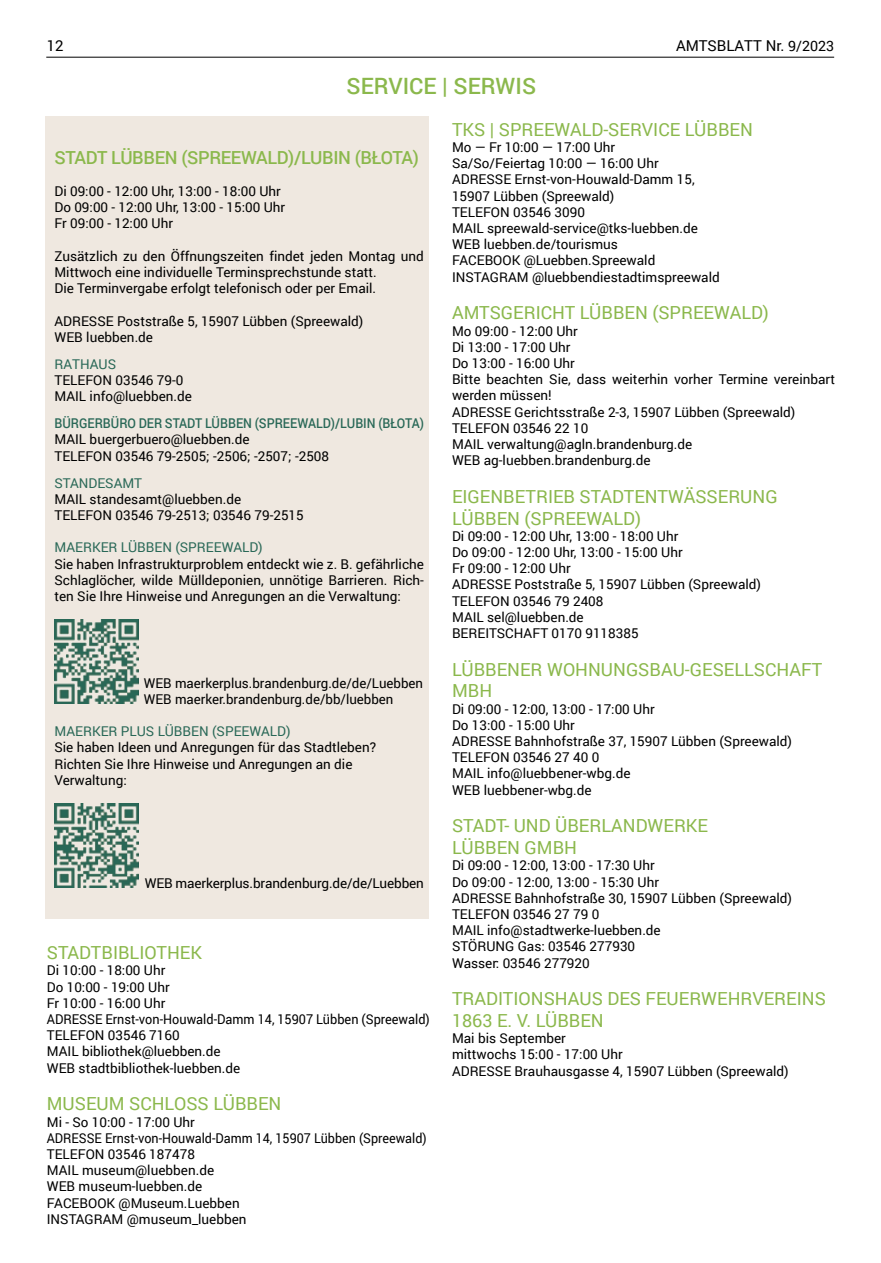
<style>
.page{position:relative;width:881px;height:1263px;background:#fff}
.page>*{position:absolute;margin:0;border:0;box-sizing:border-box;transform-origin:0 0}
.t1{font:500 22.5px "Roboto";color:#8bb84c}
.t2{font:18px/21.6px "Roboto";color:#8bb84c}
.t3{font:500 18px "Roboto";letter-spacing:-.02em;color:#8bb84c}
.t4{font:15px "Roboto";color:#000}
.t5{font:13.5px/16.2px "Roboto";color:#000}
.t6{font:13.5px "Roboto";color:#296857}
.t7{font:500 13.5px "Roboto";color:#296857;scale:.92 1}
.s1{font-size:14.25px}
</style>
<div class="page">
<hr style="left:46px;top:57px;width:787px;height:1px;background:#000">
<div style="left:46px;top:117px;width:383px;height:802px;background:#efe8e0"></div>
<img style="left:54px;top:620px;width:84px;height:84px">
<img style="left:54px;top:804px;width:85px;height:84px">
<p class="t4" style="left:47px;top:36px;width:18px">12</p>
<p class="t4" style="left:675px;top:36px;width:160px">AMTSBLATT Nr. <span class="s1">9/2023</span></p>
<h1 class="t1" style="left:346px;top:70px;width:191px">SERVICE | SERWIS</h1>
<h2 class="t3" style="left:54px;top:145px;width:366px">STADT LÜBBEN (SPREEWALD)/LUBIN (BŁOTA)</h2>
<p class="t5" style="left:54px;top:183px;width:232px">Di 09:00 - 12:00 Uhr, 13:00 - 18:00 Uhr<br>Do 09:00 - 12:00 Uhr, 13:00 - 15:00 Uhr<br>Fr 09:00 - 12:00 Uhr</p>
<p class="t5" style="left:54px;top:247px;width:371px">Zusätzlich zu den Öffnungszeiten findet jeden Montag und<br>Mittwoch eine individuelle Terminsprechstunde statt.<br>Die Terminvergabe erfolgt telefonisch oder per Email.</p>
<p class="t5" style="left:54px;top:312px;width:310px">ADRESSE Poststraße 5, 15907 Lübben (Spreewald)<br>WEB luebben.de</p>
<p class="t6" style="left:54px;top:355px;width:63px">RATHAUS</p>
<p class="t5" style="left:54px;top:372px;width:139px">TELEFON 03546 79-0<br>MAIL info@luebben.de</p>
<p class="t7" style="left:54px;top:414px;width:403px">BÜRGERBÜRO DER STADT LÜBBEN (SPREEWALD)/LUBIN (BŁOTA)</p>
<p class="t5" style="left:54px;top:431px;width:276px">MAIL buergerbuero@luebben.de<br>TELEFON 03546 79-2505; -2506; -2507; -2508</p>
<p class="t6" style="left:54px;top:473px;width:89px">STANDESAMT</p>
<p class="t5" style="left:54px;top:490px;width:251px">MAIL standesamt@luebben.de<br>TELEFON 03546 79-2513; 03546 79-2515</p>
<p class="t6" style="left:54px;top:538px;width:210px">MAERKER LÜBBEN (SPREEWALD)</p>
<p class="t5" style="left:54px;top:555px;width:371px;text-align:justify">Sie haben Infrastrukturproblem entdeckt wie z. B. gefährliche Schlaglöcher, wilde Mülldeponien, unnötige Barrieren. Rich&shy;ten Sie Ihre Hinweise und Anregungen an die Verwaltung:</p>
<p class="t5" style="left:144px;top:674px;width:281px">WEB maerkerplus.brandenburg.de/de/Luebben<br>WEB maerker.brandenburg.de/bb/luebben</p>
<p class="t6" style="left:54px;top:722px;width:237px">MAERKER PLUS LÜBBEN (SPEEWALD)</p>
<p class="t5" style="left:54px;top:739px;width:323px">Sie haben Ideen und Anregungen für das Stadtleben?<br>Richten Sie Ihre Hinweise und Anregungen an die<br>Verwaltung:</p>
<p class="t5" style="left:145px;top:875px;width:280px">WEB maerkerplus.brandenburg.de/de/Luebben</p>
<h2 class="t2" style="left:47px;top:941px;width:157px">STADTBIBLIOTHEK</h2>
<p class="t5" style="left:47px;top:962px;width:384px">Di 10:00 - 18:00 Uhr<br>Do 10:00 - 19:00 Uhr<br>Fr 10:00 - 16:00 Uhr<br>ADRESSE Ernst-von-Houwald-Damm 14, 15907 Lübben (Spreewald)<br>TELEFON 03546 7160<br>MAIL bibliothek@luebben.de<br>WEB stadtbibliothek-luebben.de</p>
<h2 class="t2" style="left:47px;top:1092px;width:236px">MUSEUM SCHLOSS LÜBBEN</h2>
<p class="t5" style="left:47px;top:1113px;width:381px">Mi - So 10:00 - 17:00 Uhr<br>ADRESSE Ernst-von-Houwald-Damm 14, 15907 Lübben (Spreewald)<br>TELEFON 03546 187478<br>MAIL museum@luebben.de<br>WEB museum-luebben.de<br>FACEBOOK @Museum.Luebben<br>INSTAGRAM @museum_luebben</p>
<h2 class="t2" style="left:452px;top:118px;width:302px">TKS | SPREEWALD-SERVICE LÜBBEN</h2>
<p class="t5" style="left:452px;top:139px;width:269px">Mo — Fr 10:00 — 17:00 Uhr<br>Sa/So/Feiertag 10:00 — 16:00 Uhr<br>ADRESSE Ernst-von-Houwald-Damm 15,<br>15907 Lübben (Spreewald)<br>TELEFON 03546 3090<br>MAIL spreewald-service@tks-luebben.de<br>WEB luebben.de/tourismus<br>FACEBOOK @Luebben.Spreewald<br>INSTAGRAM @luebbendiestadtimspreewald</p>
<h2 class="t2" style="left:452px;top:302px;width:318px">AMTSGERICHT LÜBBEN (SPREEWALD)</h2>
<p class="t5" style="left:452px;top:322px;width:384px">Mo 09:00 - 12:00 Uhr<br>Di 13:00 - 17:00 Uhr<br>Do 13:00 - 16:00 Uhr<br>Bitte beachten Sie, dass weiterhin vorher Termine vereinbart werden müssen!<br>ADRESSE Gerichtsstraße 2-3, 15907 Lübben (Spreewald)<br>TELEFON 03546 22 10<br>MAIL verwaltung@agln.brandenburg.de<br>WEB ag-luebben.brandenburg.de</p>
<h2 class="t2" style="left:452px;top:485px;width:327px">EIGENBETRIEB STADTENTWÄSSERUNG<br>LÜBBEN (SPREEWALD)</h2>
<p class="t5" style="left:452px;top:527px;width:310px">Di 09:00 - 12:00 Uhr, 13:00 - 18:00 Uhr<br>Do 09:00 - 12:00 Uhr, 13:00 - 15:00 Uhr<br>Fr 09:00 - 12:00 Uhr<br>ADRESSE Poststraße 5, 15907 Lübben (Spreewald)<br>TELEFON 03546 79 2408<br>MAIL sel@luebben.de<br>BEREITSCHAFT 0170 9118385</p>
<h2 class="t2" style="left:452px;top:658px;width:372px">LÜBBENER WOHNUNGSBAU-GESELLSCHAFT<br>MBH</h2>
<p class="t5" style="left:452px;top:700px;width:341px">Di 09:00 - 12:00, 13:00 - 17:00 Uhr<br>Do 13:00 - 15:00 Uhr<br>ADRESSE Bahnhofstraße 37, 15907 Lübben (Spreewald)<br>TELEFON 03546 27 40 0<br>MAIL info@luebbener-wbg.de<br>WEB luebbener-wbg.de</p>
<h2 class="t2" style="left:452px;top:815px;width:257px">STADT- UND ÜBERLANDWERKE<br>LÜBBEN GMBH</h2>
<p class="t5" style="left:452px;top:857px;width:341px">Di 09:00 - 12:00, 13:00 - 17:30 Uhr<br>Do 09:00 - 12:00, 13:00 - 15:30 Uhr<br>ADRESSE Bahnhofstraße 30, 15907 Lübben (Spreewald)<br>TELEFON 03546 27 79 0<br>MAIL info@stadtwerke-luebben.de<br>STÖRUNG Gas: 03546 277930<br>Wasser: 03546 277920</p>
<h2 class="t2" style="left:452px;top:987px;width:375px">TRADITIONSHAUS DES FEUERWEHRVEREINS<br>1863 E. V. LÜBBEN</h2>
<p class="t5" style="left:452px;top:1030px;width:338px">Mai bis September<br>mittwochs 15:00 - 17:00 Uhr<br>ADRESSE Brauhausgasse 4, 15907 Lübben (Spreewald)</p>
</div>
